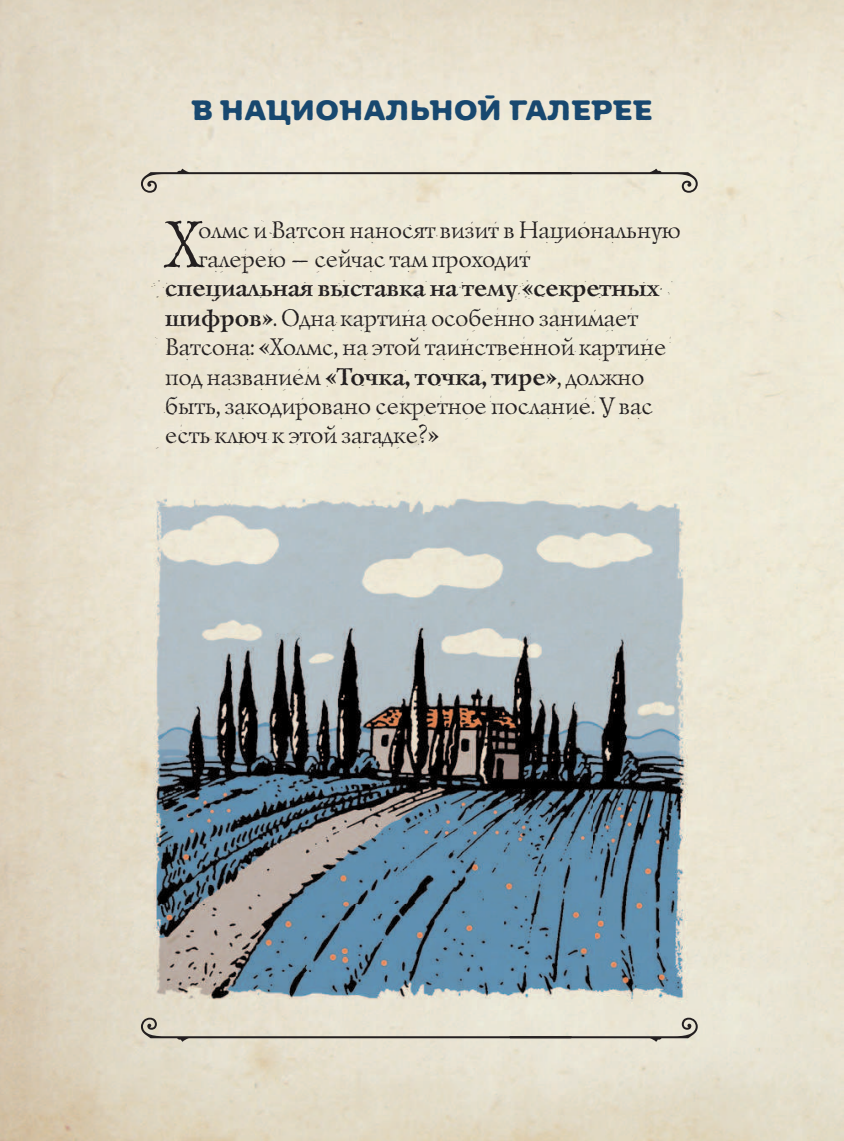
<style>
.page{position:relative;width:844px;height:1141px;background:#fff}
.page>*{position:absolute;margin:0;border:0;box-sizing:border-box;transform-origin:0 0}
.t1{font:67.55px "Lazurski Antique Display C";color:#231f20}
.t2{font:700 28px "Moreno Rough Two";color:#18486f}
.t3{font:24.5px/29.4px "Lazurski Antique Display C";color:#231f20}
.s1{font-weight:700}
</style>
<div class="page">
<img style="left:0;top:0;width:843px;height:1141px">
<svg style="left:141px;top:169px;width:556px;height:24px;background:#d8d2c3"></svg>
<svg style="left:141px;top:1018px;width:556px;height:24px;background:#d3cebf"></svg>
<img style="left:141px;top:487px;width:565px;height:522px">
<p class="t2" style="left:191px;top:96px;width:463px">В НАЦИОНАЛЬНОЙ ГАЛЕРЕЕ</p>
<p class="t3" style="left:197px;top:216px;width:483px">олмс и Ватсон наносят визит в Национальную галерею – сейчас там проходит</p>
<p class="t3" style="left:164px;top:274px;width:516px"><span class="s1">специальная выставка на тему«секретных шифров»</span>. Одна картина особенно занимает Ватсона: «Холмс, на этой таинственной картине под названием <span class="s1">«Точка, точка, тире»</span>, должно быть, закодировано секретноепослание. У вас есть ключ кэтой загадке?»</p>
<h1 class="t1" style="left:160px;top:208px;width:39px">Х</h1>
</div>
